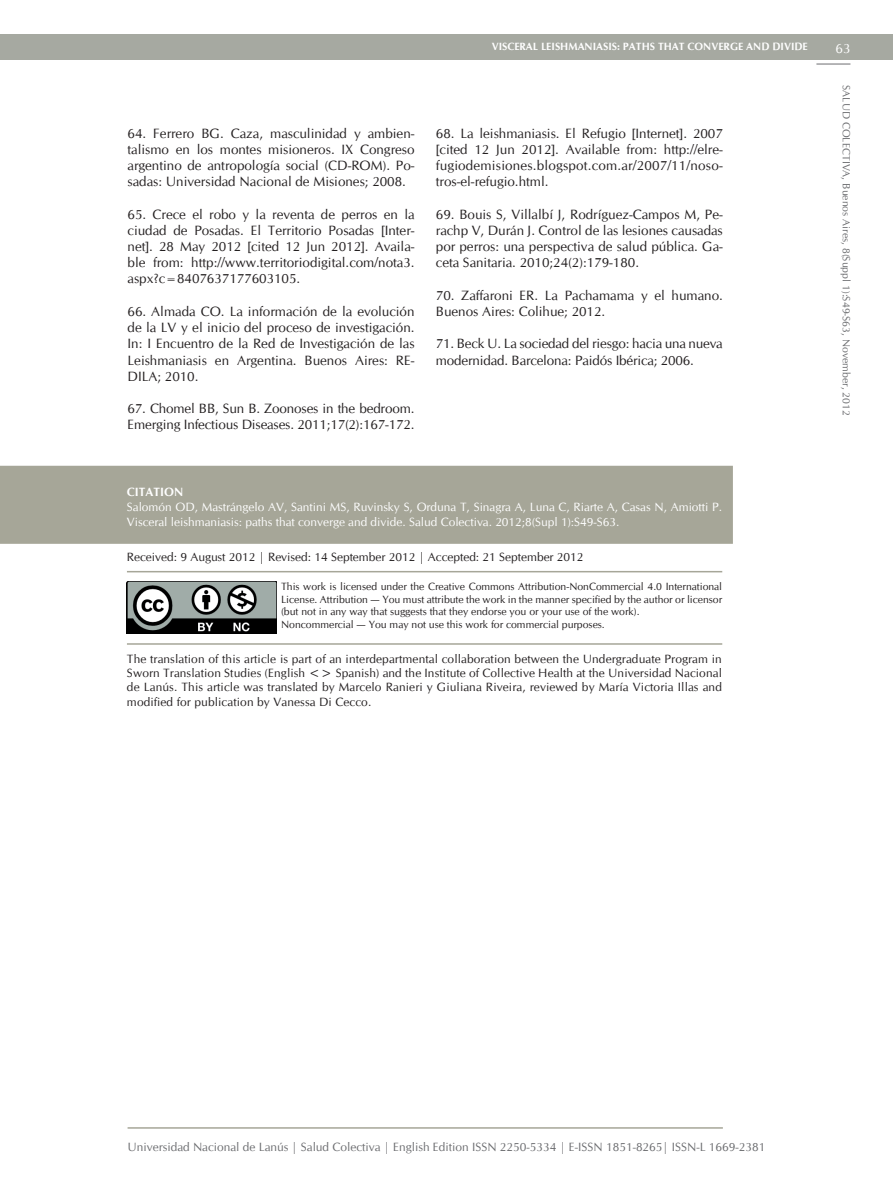
<style>
.page{position:relative;width:893px;height:1191px;background:#fff}
.page>*{position:absolute;margin:0;border:0;box-sizing:border-box;transform-origin:0 0}
.t1{font:13.5px/16.2px "CG Omega";color:#231f20;text-align:justify}
.t2{font:13.5px "CG Omega";color:#fff}
.t3{font:12px/14.4px "CG Omega";color:#231f20;text-align:justify}
.t4{font:12px/15px "CG Omega";color:#fff}
.t5{font:12px "CG Omega";color:#6c6d70}
.t6{font:700 12px "CG Omega";color:#fff}
.t7{font:10.5px/12.6px "CG Omega";color:#231f20}
.t8{font:10.5px "CG Omega";color:#6c6d70}
.t9{font:700 10.5px "CG Omega";color:#fff}
</style>
<div class="page">
<div style="left:0;top:34px;width:893px;height:26px;background:#a6a9a1"></div>
<hr style="left:816px;top:64px;width:34px;height:1px;background:#6c6d70">
<hr style="left:128px;top:1127px;width:595px;height:1px;background:#a6a698">
<div style="left:1px;top:466px;width:731px;height:77px;background:#a6a698"></div>
<div style="left:0;top:466px;width:733px;height:78px;border:2px solid #a6a698"></div>
<img style="left:127px;top:581px;width:150px;height:53px">
<hr style="left:127px;top:643px;width:595px;height:1px;background:#a6a698">
<hr style="left:127px;top:571px;width:595px;height:1px;background:#a6a698">
<p class="t1" style="left:128px;top:125px;width:289px">64. Ferrero BG. Caza, masculinidad y ambien&shy;talismo en los montes misioneros. IX Congreso argentino de antropología social (CD-ROM). Po&shy;sadas: Universidad Nacional de Misiones; 2008.</p>
<p class="t1" style="left:128px;top:206px;width:288px">65. Crece el robo y la reventa de perros en la ciudad de Posadas. El Territorio Posadas [Inter&shy;net]. 28 May 2012 [cited 12 Jun 2012]. Availa&shy;ble from: http://www.territoriodigital.com/nota3. aspx?c=8407637177603105.</p>
<p class="t1" style="left:128px;top:303px;width:288px">66. Almada CO. La información de la evolución de la LV y el inicio del proceso de investigación.<br>In: I Encuentro de la Red de Investigación de las Leishmaniasis en Argentina. Buenos Aires: RE-DILA; 2010.</p>
<p class="t1" style="left:128px;top:400px;width:288px">67. Chomel BB, Sun B. Zoonoses in the bedroom.<br>Emerging Infectious Diseases. 2011;17(2):167-172.</p>
<p class="t9" style="left:492px;top:40px;width:318px">VISCERAL LEISHMANIASIS: PATHS THAT CONVERGE AND DIVIDE</p>
<p class="t2" style="left:835px;top:40px;width:16px">63</p>
<p class="t8" style="left:852px;top:85px;width:332px;rotate:90deg">SALUD COLECTIVA, Buenos Aires, 8(Suppl 1):S49-S63, November, 2012</p>
<p class="t1" style="left:436px;top:125px;width:288px">68. La leishmaniasis. El Refugio [Internet]. 2007 [cited 12 Jun 2012]. Available from: http://elre&shy;fugiodemisiones.blogspot.com.ar/2007/11/noso&shy;tros-el-refugio.html.</p>
<p class="t1" style="left:436px;top:206px;width:288px">69. Bouis S, Villalbí J, Rodríguez-Campos M, Pe&shy;rachp V, Durán J. Control de las lesiones causadas por perros: una perspectiva de salud pública. Ga&shy;ceta Sanitaria. 2010;24(2):179-180.</p>
<p class="t1" style="left:436px;top:287px;width:288px">70. Zaffaroni ER. La Pachamama y el humano.<br>Buenos Aires: Colihue; 2012.</p>
<p class="t1" style="left:436px;top:336px;width:288px">71. Beck U. La sociedad del riesgo: hacia una nueva modernidad. Barcelona: Paidós Ibérica; 2006.</p>
<p class="t6" style="left:127px;top:484px;width:58px">CITATION</p>
<p class="t4" style="left:127px;top:500px;width:597px">Salomón OD, Mastrángelo AV, Santini MS, Ruvinsky S, Orduna T, Sinagra A, Luna C, Riarte A, Casas N, Amiotti P.<br>Visceral leishmaniasis: paths that converge and divide. Salud Colectiva. 2012;8(Supl 1):S49-S63.</p>
<p class="t3" style="left:127px;top:549px;width:458px">Received: 9 August 2012 | Revised: 14 September 2012 | Accepted: 21 September 2012</p>
<p class="t7" style="left:281px;top:580px;width:443px">This work is licensed under the Creative Commons Attribution-NonCommercial 4.0 International License. Attribution — You must attribute the work in the manner specified by the author or licensor (but not in any way that suggests that they endorse you or your use of the work).<br>Noncommercial — You may not use this work for commercial purposes.</p>
<p class="t3" style="left:127px;top:651px;width:597px">The translation of this article is part of an interdepartmental collaboration between the Undergraduate Program in Sworn Translation Studies (English &lt;&gt; Spanish) and the Institute of Collective Health at the Universidad Nacional de Lanús. This article was translated by Marcelo Ranieri y Giuliana Riveira, reviewed by María Victoria Illas and modified for publication by Vanessa Di Cecco.</p>
<p class="t5" style="left:128px;top:1139px;width:639px">Universidad Nacional de Lanús | Salud Colectiva | English Edition ISSN 2250-5334 | E-ISSN 1851-8265| ISSN-L 1669-2381</p>
</div>
